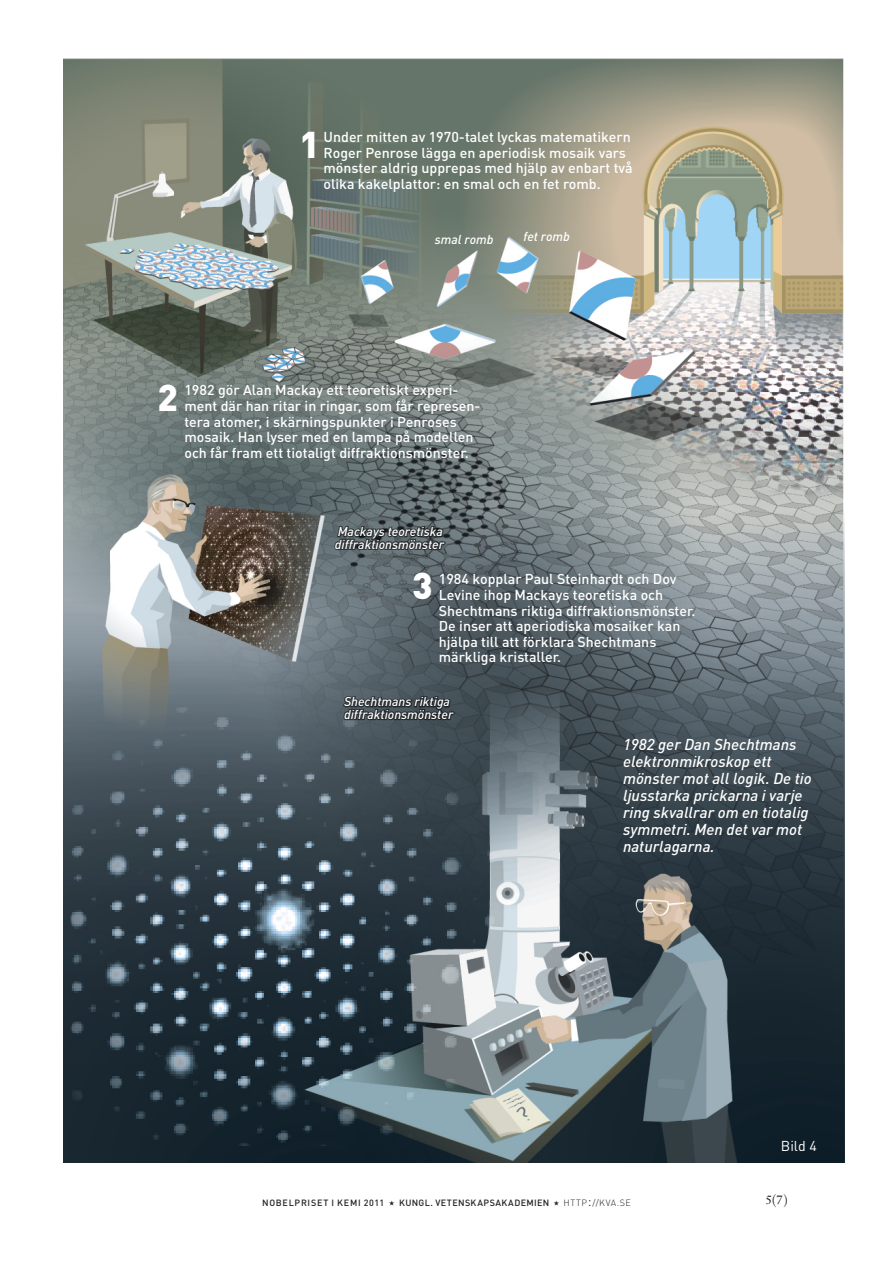
<style>
.page{position:relative;width:893px;height:1263px;background:#fff}
.page>*{position:absolute;margin:0;border:0;box-sizing:border-box;transform-origin:0 0}
.t1{font:900 36.9px "DIN Pro";color:#fff}
.t2{font:15.6px/17px "DIN Pro Medium Italic 2";color:#fff}
.t3{font:14.1px/15.6px "DIN Pro Medium 2";color:#fff}
.t4{font:14.1px "DIN Pro Regular 3";color:#fff}
.t5{font:13.5px "Indigo Twenty";color:#231f20}
.t6{font:12.75px/12.8px "DIN Pro Medium Italic 2";color:#fff}
.t7{font:500 9px "DIN Pro";letter-spacing:.055em;color:#231f20}
.t8{font:500 9px "DIN Pro";letter-spacing:.08em;color:#231f20}
.t9{font:300 9px "DIN Pro";letter-spacing:.055em;color:#231f20}
.s1{font-size:15px}
</style>
<div class="page">
<img style="left:64px;top:59px;width:780px;height:1103px">
<svg style="left:333px;top:524px;width:114px;height:29px"></svg>
<svg style="left:342px;top:694px;width:114px;height:29px"></svg>
<p class="t1" style="left:300px;top:119px;width:22px">1</p>
<p class="t3" style="left:324px;top:129px;width:311px">Under mitten av 1970-talet lyckas matematikern Roger Penrose lägga en aperiodisk mosaik vars mönster aldrig upprepas med hjälp av enbart två olika kakelplattor: en smal och en fet romb.</p>
<p class="t6" style="left:435px;top:233px;width:60px">smal romb</p>
<p class="t6" style="left:523px;top:230px;width:48px">fet romb</p>
<p class="t1" style="left:158px;top:372px;width:22px">2</p>
<p class="t3" style="left:184px;top:382px;width:298px">1982 gör Alan Mackay ett teoretiskt experi&shy;ment där han ritar in ringar, som får represen&shy;tera atomer, i skärningspunkter i Penroses mosaik. Han lyser med en lampa på modellen och får fram ett tiotaligt diffraktionsmönster.</p>
<p class="t6" style="left:335px;top:525px;width:111px">Mackays teoretiska diffraktionsmönster</p>
<p class="t1" style="left:412px;top:561px;width:22px">3</p>
<p class="t3" style="left:439px;top:571px;width:258px">1984 kopplar Paul Steinhardt och Dov Levine ihop Mackays teoretiska och Shechtmans riktiga diffraktionsmönster.<br>De inser att aperiodiska mosaiker kan hjälpa till att förklara Shechtmans märkliga kristaller.</p>
<p class="t6" style="left:344px;top:695px;width:111px">Shechtmans riktiga diffraktionsmönster</p>
<p class="t2" style="left:623px;top:736px;width:190px">1982 ger Dan Shechtmans elektronmikroskop ett mönster mot all logik. De tio ljusstarka prickarna i varje ring skvallrar om en tiotalig symmetri. Men det var mot naturlagarna.</p>
<p class="t4" style="left:781px;top:1136px;width:37px">Bild 4</p>
<p class="t8" style="left:262px;top:1196px;width:124px">NOBELPRISET I KEMI 2011</p>
<p class="t7" style="left:399px;top:1196px;width:152px">KUNGL. VETENSKAPSAKADEMIEN</p>
<p class="t9" style="left:564px;top:1196px;width:69px">HTTP<span class="s1">:</span>//KVA.SE</p>
<p class="t5" style="left:765px;top:1192px;width:24px">5(7)</p>
</div>
